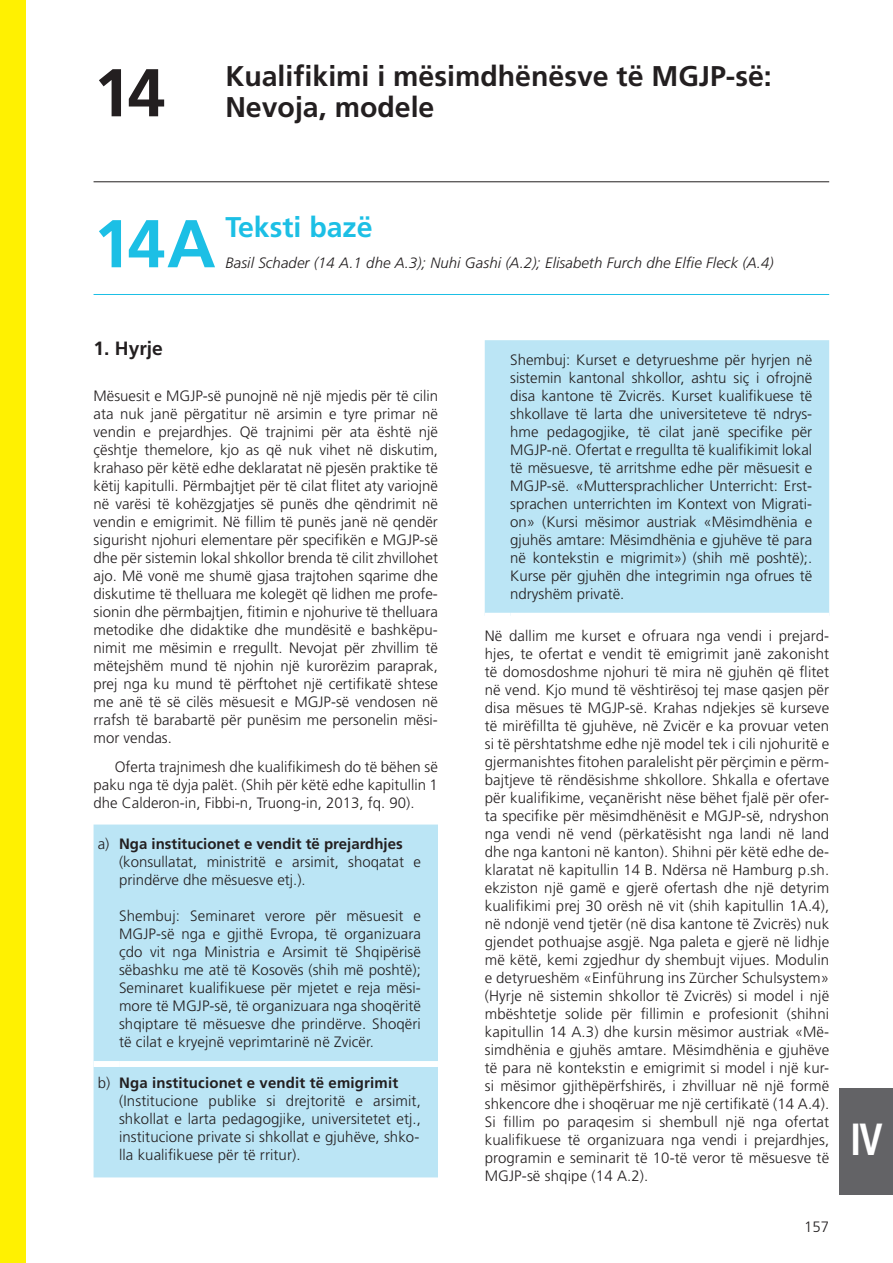
<style>
.page{position:relative;width:893px;height:1263px;background:#fff}
.page>*{position:absolute;margin:0;border:0;box-sizing:border-box;transform-origin:0 0}
.t1{font:700 67.5px "Frutiger";color:#1cbfe5}
.t2{font:700 67.5px "Frutiger";color:#231f20}
.t3{font:700 condensed 45px "Frutiger";color:#fff;scale:.9 1}
.t4{font:700 28.5px "Frutiger";color:#231f20}
.t5{font:700 28.5px "Frutiger";color:#1cbfe5}
.t6{font:700 19.2px "Frutiger LT Pro";color:#231f20}
.t7{font:300 15px/18px "Frutiger";letter-spacing:.005em;color:#231f20;text-align:justify}
.t8{font:italic 300 15px "Frutiger";letter-spacing:.005em;color:#231f20}
.s1{font-family:"Frutiger LT Pro"}
.s2{font-weight:700}
</style>
<div class="page">
<div style="left:0;top:0;width:26px;height:1263px;background:#fff101"></div>
<div style="left:840px;top:1089px;width:53px;height:106px;background:#636366"></div>
<div style="left:94px;top:824px;width:344px;height:353px;background:#bbe5f5"></div>
<div style="left:94px;top:1061px;width:25px;height:6px;background:#fff"></div>
<div style="left:119px;top:1061px;width:319px;height:6px;background:#fff"></div>
<div style="left:485px;top:340px;width:344px;height:273px;background:#bbe5f5"></div>
<hr style="left:94px;top:181px;width:735px;height:1px;background:#231f20">
<hr style="left:94px;top:294px;width:735px;height:1px;background:#1cbfe5">
<h1 class="t2" style="left:94px;top:53px;width:73px">14</h1>
<h3 class="t4" style="left:225px;top:59px;width:548px">Kualifikimi i mësimdhënësve të MGJP-së:</h3>
<h3 class="t4" style="left:225px;top:91px;width:211px">Nevoja, modele</h3>
<h1 class="t1" style="left:94px;top:204px;width:124px">14A</h1>
<h3 class="t5" style="left:225px;top:210px;width:149px">Teksti bazë</h3>
<p class="t8" style="left:225px;top:254px;width:550px">Basil Schader (14 A.1 dhe A.3); Nuhi Gashi (A.2); Elisabeth Furch dhe Elfie Fleck (A.4)</p>
<p class="t6" style="left:94px;top:337px;width:71px">1. Hyrje</p>
<p class="t7" style="left:94px;top:387px;width:346px">Mësuesit e MGJP-së punojnë në një mjedis për të cilin ata nuk janë përgatitur në arsimin e tyre primar në vendin e prejardhjes. Që trajnimi për ata është një çështje themelore, kjo as që nuk vihet në diskutim, krahaso për këtë edhe deklaratat në pjesën praktike të këtij kapitulli. Përmbajtjet për të cilat flitet aty variojnë në varësi të kohëzgjatjes së punës dhe qëndrimit në vendin e emigrimit. Në fillim të punës janë në qendër sigurisht njohuri elementare për specifikën e MGJP-së dhe për sistemin lokal shkollor brenda të cilit zhvillohet ajo. Më vonë me shumë gjasa trajtohen sqarime dhe diskutime të thelluara me kolegët që lidhen me profe&shy;sionin dhe përmbajtjen, fitimin e njohurive të thelluara metodike dhe didaktike dhe mundësitë e bashkëpu&shy;nimit me mësimin e rregullt. Nevojat për zhvillim të mëtejshëm mund të njohin një kurorëzim paraprak, prej nga ku mund të përftohet një certifikatë shtese me anë të së cilës mësuesit e MGJP-së vendosen në rrafsh të barabartë për punësim me personelin mësi&shy;mor vendas.</p>
<p class="t7" style="left:94px;top:758px;width:346px;text-indent:21px">Oferta trajnimesh dhe kualifikimesh do të bëhen së paku nga të dyja palët. (Shih për këtë edhe kapitullin 1 dhe Calderon-in, Fibbi-n, Truong-in, 2013, fq. 90).</p>
<p class="t7" style="left:119px;top:835px;width:303px;text-align:left;text-indent:-21px"><span class="s1">a)</span> <span class="s2">Nga institucionet e vendit të prejardhjes </span>(konsullatat, ministritë e arsimit, shoqatat e prindërve dhe mësuesve etj.).</p>
<p class="t7" style="left:119px;top:907px;width:303px">Shembuj: Seminaret verore për mësuesit e MGJP-së nga e gjithë Evropa, të organizuara çdo vit nga Ministria e Arsimit të Shqipërisë sëbashku me atë të Kosovës (shih më poshtë); Seminaret kualifikuese për mjetet e reja mësi&shy;more të MGJP-së, të organizuara nga shoqëritë shqiptare të mësuesve dhe prindërve. Shoqëri të cilat e kryejnë veprimtarinë në Zvicër.</p>
<p class="t7" style="left:119px;top:1074px;width:303px;text-align:left;text-indent:-21px"><span class="s1">b)</span> <span class="s2">Nga institucionet e vendit të emigrimit </span>(Institucione publike si drejtoritë e arsimit, shkollat e larta pedagogjike, universitetet etj., institucione private si shkollat e gjuhëve, shko&shy;lla kualifikuese për të rritur).</p>
<p class="t7" style="left:510px;top:350px;width:303px">Shembuj: Kurset e detyrueshme për hyrjen në sistemin kantonal shkollor, ashtu siç i ofrojnë disa kantone të Zvicrës. Kurset kualifikuese të shkollave të larta dhe universiteteve të ndrys&shy;hme pedagogjike, të cilat janë specifike për MGJP-në. Ofertat e rregullta të kualifikimit lokal të mësuesve, të arritshme edhe për mësuesit e MGJP-së. «Muttersprachlicher Unterricht: Erst&shy;sprachen unterrichten im Kontext von Migrati&shy;on» (Kursi mësimor austriak «Mësimdhënia e gjuhës amtare: Mësimdhënia e gjuhëve të para në kontekstin e migrimit») (shih më poshtë);.<br>Kurse për gjuhën dhe integrimin nga ofrues të ndryshëm privatë.</p>
<p class="t7" style="left:485px;top:627px;width:346px">Në dallim me kurset e ofruara nga vendi i prejard&shy;hjes, te ofertat e vendit të emigrimit janë zakonisht të domosdoshme njohuri të mira në gjuhën që flitet në vend. Kjo mund të vështirësoj tej mase qasjen për disa mësues të MGJP-së. Krahas ndjekjes së kurseve të mirëfillta të gjuhëve, në Zvicër e ka provuar veten si të përshtatshme edhe një model tek i cili njohuritë e gjermanishtes fitohen paralelisht për përçimin e përm&shy;bajtjeve të rëndësishme shkollore. Shkalla e ofertave për kualifikime, veçanërisht nëse bëhet fjalë për ofer&shy;ta specifike për mësimdhënësit e MGJP-së, ndryshon nga vendi në vend (përkatësisht nga landi në land dhe nga kantoni në kanton). Shihni për këtë edhe de&shy;klaratat në kapitullin 14 B. Ndërsa në Hamburg p.sh. ekziston një gamë e gjerë ofertash dhe një detyrim kualifikimi prej 30 orësh në vit (shih kapitullin 1A.4), në ndonjë vend tjetër (në disa kantone të Zvicrës) nuk gjendet pothuajse asgjë. Nga paleta e gjerë në lidhje më këtë, kemi zgjedhur dy shembujt vijues. Modulin e detyrueshëm «Einführung ins Zürcher Schulsystem» (Hyrje në sistemin shkollor të Zvicrës) si model i një mbështetje solide për fillimin e profesionit (shihni kapitullin 14 A.3) dhe kursin mësimor austriak «Më&shy;simdhënia e gjuhës amtare. Mësimdhënia e gjuhëve të para në kontekstin e emigrimit si model i një kur&shy;si mësimor gjithëpërfshirës, i zhvilluar në një formë shkencore dhe i shoqëruar me një certifikatë (14 A.4).<br>Si fillim po paraqesim si shembull një nga ofertat kualifikuese të organizuara nga vendi i prejardhjes, programin e seminarit të 10-të veror të mësuesve të MGJP-së shqipe (14 A.2).</p>
<p class="t7" style="left:804px;top:1218px;width:27px">157</p>
<h2 class="t3" style="left:850px;top:1113px;width:38px">IV</h2>
</div>
